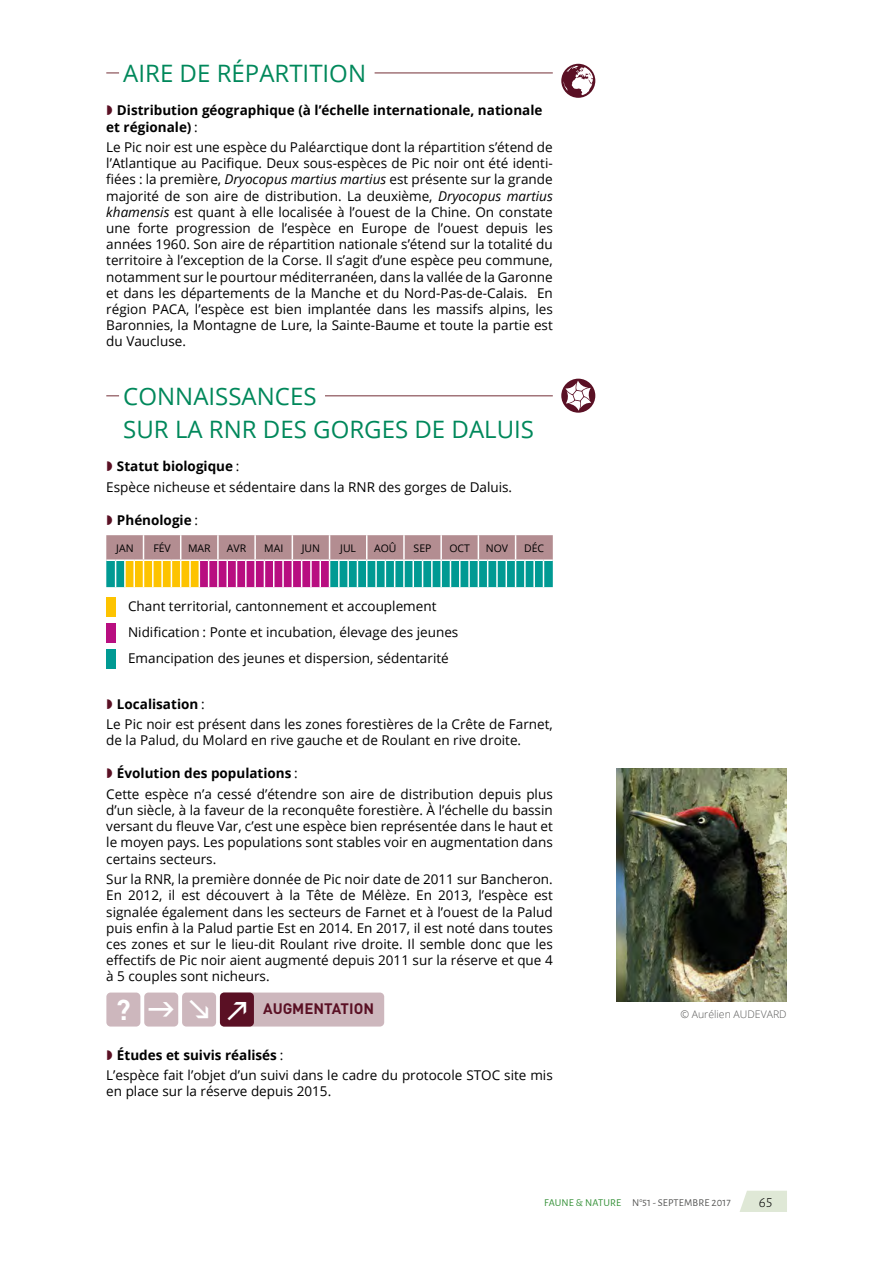
<style>
.page{position:relative;width:893px;height:1263px;background:#fff}
.page>*{position:absolute;margin:0;border:0;box-sizing:border-box;transform-origin:0 0}
.t1{font:700 28.5px "DIN Pro";color:#fff}
.t2{font:24px/33px "Open Sans";color:#00885b}
.t3{font:700 15px "DIN Pro";color:#5a1024}
.t4{font:300 15px "Alegreya Sans";color:#000}
.t5{font:13.5px/16.2px "Open Sans";color:#000}
.t6{font:700 13.5px/16.2px "Open Sans";color:#000}
.t7{font:10.5px "Open Sans";color:#000}
.t8{font:10.5px "Alegreya Sans";letter-spacing:.015em;color:#575756}
.t9{font:300 10.5px "Open Sans";color:#575756}
.s1{font-weight:400}
.s2{font-style:italic}
.s3{font-weight:700}
.s4{color:#359138}
</style>
<div class="page">
<hr style="left:106px;top:72px;width:447px;height:2px;background:#a27479">
<div style="left:119px;top:61px;width:256px;height:22px;background:#fff"></div>
<hr style="left:106px;top:395px;width:447px;height:1px;background:#a27479">
<div style="left:119px;top:384px;width:206px;height:22px;background:#fff"></div>
<svg style="left:106px;top:535px;width:447px;height:52px;background:#999293"></svg>
<div style="left:106px;top:597px;width:10px;height:19px;background:#fdc300"></div>
<div style="left:106px;top:623px;width:10px;height:19px;background:#b80e80"></div>
<div style="left:106px;top:649px;width:10px;height:19px;background:#009a93"></div>
<div style="left:144px;top:992px;width:34px;height:34px;background:#cdb7bd;border-radius:4px"></div>
<div style="left:182px;top:992px;width:34px;height:34px;background:#cdb7bd;border-radius:4px"></div>
<div style="left:106px;top:992px;width:34px;height:34px;background:#cdb7bd;border-radius:4px"></div>
<div style="left:220px;top:992px;width:164px;height:34px;background:#cdb7bd;border-radius:4px"></div>
<div style="left:220px;top:992px;width:34px;height:34px;background:#5a1024;border-radius:4px"></div>
<svg style="left:561px;top:64px;width:34px;height:34px"></svg>
<svg style="left:563px;top:66px;width:30px;height:29px"></svg>
<div style="left:561px;top:379px;width:34px;height:34px;background:#5a1024;border-radius:50%"></div>
<svg style="left:565px;top:381px;width:26px;height:30px"></svg>
<img style="left:617px;top:769px;width:170px;height:232px">
<svg style="left:740px;top:1191px;width:47px;height:21px"></svg>
<h2 class="t2" style="left:123px;top:56px;width:244px">AIRE DE RÉPARTITION</h2>
<p class="t6" style="left:106px;top:102px;width:438px;text-indent:11px">Distribution géographique (à l’échelle internationale, nationale et régionale) <span class="s1">:</span></p>
<p class="t5" style="left:106px;top:139px;width:448px;text-align:justify">Le Pic noir est une espèce du Paléarctique dont la répartition s’étend de l’Atlantique au Pacifique. Deux sous-espèces de Pic noir ont été identi&shy;fiées : la première, <span class="s2">Dryocopus martius martius</span> est présente sur la grande majorité de son aire de distribution. La deuxième, <span class="s2">Dryocopus martius khamensis</span> est quant à elle localisée à l’ouest de la Chine. On constate une forte progression de l’espèce en Europe de l’ouest depuis les années 1960. Son aire de répartition nationale s’étend sur la totalité du territoire à l’exception de la Corse. Il s’agit d’une espèce peu commune, notamment sur le pourtour méditerranéen, dans la vallée de la Garonne et dans les départements de la Manche et du Nord-Pas-de-Calais. En région PACA, l’espèce est bien implantée dans les massifs alpins, les Baronnies, la Montagne de Lure, la Sainte-Baume et toute la partie est du Vaucluse.</p>
<h2 class="t2" style="left:123px;top:379px;width:412px">CONNAISSANCES<br>SUR LA RNR DES GORGES DE DALUIS</h2>
<p class="t5" style="left:106px;top:456px;width:407px;line-height:20.4px;text-indent:11px"><span class="s3">Statut biologique</span> :<br>Espèce nicheuse et sédentaire dans la RNR des gorges de Daluis.</p>
<p class="t6" style="left:117px;top:512px;width:83px">Phénologie <span class="s1">:</span></p>
<p class="t7" style="left:116px;top:541px;width:19px">JAN</p>
<p class="t7" style="left:153px;top:541px;width:19px">FÉV</p>
<p class="t7" style="left:188px;top:541px;width:24px">MAR</p>
<p class="t7" style="left:227px;top:541px;width:21px">AVR</p>
<p class="t7" style="left:264px;top:541px;width:21px">MAI</p>
<p class="t7" style="left:302px;top:541px;width:20px">JUN</p>
<p class="t7" style="left:340px;top:541px;width:17px">JUL</p>
<p class="t7" style="left:374px;top:541px;width:24px">AOÛ</p>
<p class="t7" style="left:414px;top:541px;width:19px">SEP</p>
<p class="t7" style="left:449px;top:541px;width:22px">OCT</p>
<p class="t7" style="left:486px;top:541px;width:24px">NOV</p>
<p class="t7" style="left:524px;top:541px;width:22px">DÉC</p>
<p class="t5" style="left:128px;top:593px;width:332px;line-height:26px">Chant territorial, cantonnement et accouplement<br>Nidification : Ponte et incubation, élevage des jeunes<br>Emancipation des jeunes et dispersion, sédentarité</p>
<p class="t5" style="left:106px;top:693px;width:448px;line-height:20.4px;text-indent:11px"><span class="s3">Localisation</span> :<br>Le Pic noir est présent dans les zones forestières de la Crête de Farnet,</p>
<p class="t5" style="left:106px;top:732px;width:416px">de la Palud, du Molard en rive gauche et de Roulant en rive droite.</p>
<p class="t5" style="left:106px;top:763px;width:448px;line-height:20.4px;text-indent:11px"><span class="s3">Évolution des populations</span> :<br>Cette espèce n’a cessé d’étendre son aire de distribution depuis plus</p>
<p class="t5" style="left:106px;top:802px;width:448px;text-align:justify">d’un siècle, à la faveur de la reconquête forestière. À l’échelle du bassin versant du fleuve Var, c’est une espèce bien représentée dans le haut et le moyen pays. Les populations sont stables voir en augmentation dans certains secteurs.</p>
<p class="t5" style="left:106px;top:871px;width:448px;text-align:justify">Sur la RNR, la première donnée de Pic noir date de 2011 sur Bancheron.<br>En 2012, il est découvert à la Tête de Mélèze. En 2013, l’espèce est signalée également dans les secteurs de Farnet et à l’ouest de la Palud puis enfin à la Palud partie Est en 2014. En 2017, il est noté dans toutes ces zones et sur le lieu-dit Roulant rive droite. Il semble donc que les effectifs de Pic noir aient augmenté depuis 2011 sur la réserve et que 4 à 5 couples sont nicheurs.</p>
<h1 class="t1" style="left:116px;top:990px;width:16px">?</h1>
<p class="t3" style="left:263px;top:999px;width:112px">AUGMENTATION</p>
<p class="t5" style="left:106px;top:1044px;width:448px;line-height:20.4px;text-indent:11px"><span class="s3">Études et suivis réalisés</span> :<br>L’espèce fait l’objet d’un suivi dans le cadre du protocole STOC site mis</p>
<p class="t5" style="left:106px;top:1083px;width:226px">en place sur la réserve depuis 2015.</p>
<p class="t9" style="left:680px;top:1006px;width:108px">© Aurélien AUDEVARD</p>
<p class="t8" style="left:544px;top:1195px;width:188px"><span class="s4">FAUNE &amp; NATURE</span> N°51 - SEPTEMBRE 2017</p>
<p class="t4" style="left:759px;top:1192px;width:15px">65</p>
</div>
